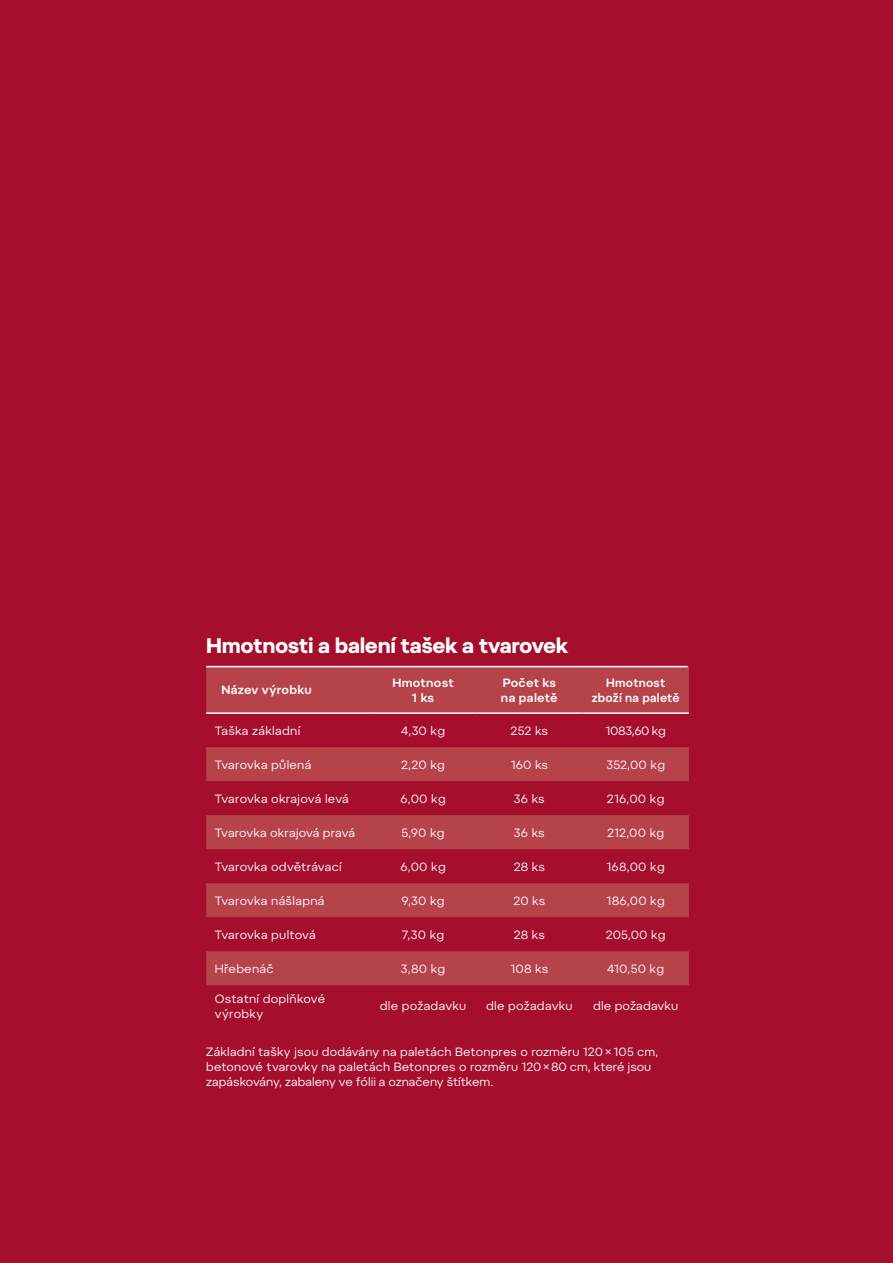
<style>
.page{position:relative;width:893px;height:1263px;background:#a50f2d}
.page>*{position:absolute;margin:0;border:0;box-sizing:border-box;transform-origin:0 0}
.t1{font:700 21px "Pepi";letter-spacing:-.02em;color:#fff}
.t2{font:12px/15px "Pepi";letter-spacing:.01em;color:#fff}
.t3{font:600 12px/15px "Pepi";letter-spacing:.02em;color:#fff;text-align:center}
.t4{font:600 12px/15px "Pepi";letter-spacing:.02em;color:#fff;text-align:center;scale:.96 1}
</style>
<div class="page">
<svg style="left:206px;top:666px;width:483px;height:319px;fill:#b64349"></svg>
<hr style="left:206px;top:712px;width:164px;height:2px;background:#fff">
<hr style="left:370px;top:712px;width:106px;height:2px;background:#fff">
<hr style="left:476px;top:712px;width:107px;height:2px;background:#fff">
<hr style="left:583px;top:712px;width:106px;height:2px;background:#fff">
<hr style="left:206px;top:666px;width:482px;height:1px;background:#fff">
<h1 class="t1" style="left:206px;top:633px;width:363px">Hmotnosti a balení tašek a tvarovek</h1>
<p class="t3" style="left:221px;top:682px;width:92px">Název výrobku</p>
<p class="t3" style="left:392px;top:675px;width:63px">Hmotnost<br>1 ks</p>
<p class="t3" style="left:501px;top:675px;width:58px;text-align:left">Počet ks na paletě</p>
<p class="t4" style="left:592px;top:675px;width:93px">Hmotnost zboží na paletě</p>
<p class="t2" style="left:215px;top:723px;width:87px">Taška základní</p>
<p class="t2" style="left:401px;top:723px;width:46px">4,30 kg</p>
<p class="t2" style="left:511px;top:723px;width:39px">252 ks</p>
<p class="t2" style="left:606px;top:723px;width:62px">1083,60 kg</p>
<p class="t2" style="left:215px;top:757px;width:98px">Tvarovka půlená</p>
<p class="t2" style="left:401px;top:757px;width:45px">2,20 kg</p>
<p class="t2" style="left:511px;top:757px;width:39px">160 ks</p>
<p class="t2" style="left:606px;top:757px;width:60px">352,00 kg</p>
<p class="t2" style="left:215px;top:791px;width:136px">Tvarovka okrajová levá</p>
<p class="t2" style="left:400px;top:791px;width:47px">6,00 kg</p>
<p class="t2" style="left:514px;top:791px;width:32px">36 ks</p>
<p class="t2" style="left:607px;top:791px;width:59px">216,00 kg</p>
<p class="t2" style="left:215px;top:825px;width:142px">Tvarovka okrajová pravá</p>
<p class="t2" style="left:401px;top:825px;width:45px">5,90 kg</p>
<p class="t2" style="left:514px;top:825px;width:32px">36 ks</p>
<p class="t2" style="left:607px;top:825px;width:59px">212,00 kg</p>
<p class="t2" style="left:215px;top:859px;width:129px">Tvarovka odvětrávací</p>
<p class="t2" style="left:400px;top:859px;width:47px">6,00 kg</p>
<p class="t2" style="left:514px;top:859px;width:33px">28 ks</p>
<p class="t2" style="left:607px;top:859px;width:60px">168,00 kg</p>
<p class="t2" style="left:215px;top:893px;width:111px">Tvarovka nášlapná</p>
<p class="t2" style="left:401px;top:893px;width:45px">9,30 kg</p>
<p class="t2" style="left:513px;top:893px;width:34px">20 ks</p>
<p class="t2" style="left:607px;top:893px;width:60px">186,00 kg</p>
<p class="t2" style="left:215px;top:927px;width:102px">Tvarovka pultová</p>
<p class="t2" style="left:402px;top:927px;width:44px">7,30 kg</p>
<p class="t2" style="left:514px;top:927px;width:33px">28 ks</p>
<p class="t2" style="left:606px;top:927px;width:61px">205,00 kg</p>
<p class="t2" style="left:215px;top:961px;width:61px">Hřebenáč</p>
<p class="t2" style="left:401px;top:961px;width:46px">3,80 kg</p>
<p class="t2" style="left:510px;top:961px;width:39px">108 ks</p>
<p class="t2" style="left:607px;top:961px;width:59px">410,50 kg</p>
<p class="t2" style="left:215px;top:991px;width:112px">Ostatní doplňkové výrobky</p>
<p class="t2" style="left:380px;top:998px;width:88px">dle požadavku</p>
<p class="t2" style="left:486px;top:998px;width:88px">dle požadavku</p>
<p class="t2" style="left:593px;top:998px;width:87px">dle požadavku</p>
<p class="t2" style="left:206px;top:1043px;width:454px">Základní tašky jsou dodávány na paletách Betonpres o rozměru 120×105 cm, betonové tvarovky na paletách Betonpres o rozměru 120×80 cm, které jsou zapáskovány, zabaleny ve fólii a označeny štítkem.</p>
</div>
